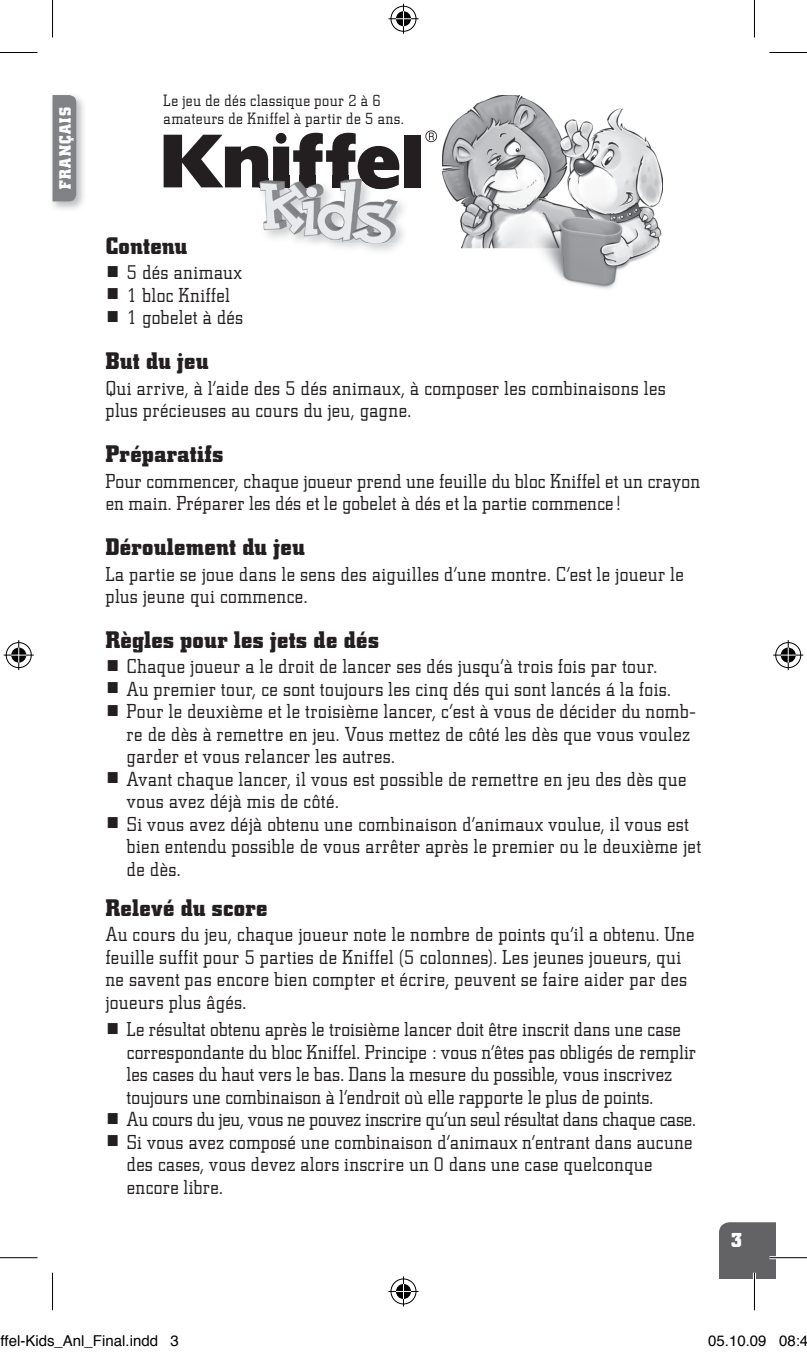
<style>
.page{position:relative;width:807px;height:1354px;background:#fff}
.page>*{position:absolute;margin:0;border:0;box-sizing:border-box;transform-origin:0 0}
.t1{font:700 23.75px "City BQ";letter-spacing:.02em;color:#231f20}
.t2{font:300 20px/22.5px "City BQ";letter-spacing:.035em;color:#231f20}
.t3{font:300 20px "City BQ";letter-spacing:.01em;color:#231f20}
.t4{font:700 20px "City BQ";color:#fff}
.t5{font:300 16.25px/17.5px "City BQ";letter-spacing:.045em;color:#231f20}
.t6{font:700 16.25px "City BQ";letter-spacing:.1em;color:#fff}
.t7{font:15px "Helvetica";color:#000}
</style>
<div class="page">
<div style="left:404px;top:135px;width:16px;height:52px;background:#231f20"></div>
<img style="left:259px;top:189px;width:139px;height:54px">
<svg style="left:164px;top:133px;width:245px;height:56px"></svg>
<img style="left:361px;top:178px;width:37px;height:11px">
<img style="left:442px;top:95px;width:220px;height:194px">
<svg style="left:425px;top:130px;width:12px;height:12px"></svg>
<div style="left:719px;top:1222px;width:56px;height:56px;background:#636366"></div>
<img style="left:52px;top:96px;width:32px;height:113px">
<div style="left:52px;top:95px;width:24px;height:106px;background:#808285"></div>
<hr style="left:769px;top:1256px;width:38px;height:3px;background:#fff">
<hr style="left:753px;top:1272px;width:3px;height:38px;background:#fff">
<hr style="left:0;top:52px;width:38px;height:1px;background:#000">
<hr style="left:769px;top:52px;width:38px;height:1px;background:#000">
<hr style="left:0;top:1257px;width:38px;height:1px;background:#000">
<hr style="left:769px;top:1257px;width:38px;height:1px;background:#000">
<hr style="left:52px;top:0;width:1px;height:38px;background:#000">
<hr style="left:52px;top:1272px;width:1px;height:38px;background:#000">
<hr style="left:754px;top:0;width:1px;height:38px;background:#000">
<hr style="left:754px;top:1272px;width:1px;height:38px;background:#000">
<div style="left:389px;top:5px;width:28px;height:28px;border:3px solid #fff;border-radius:50%"></div>
<hr style="left:388px;top:17px;width:30px;height:3px;background:#fff">
<hr style="left:402px;top:4px;width:3px;height:30px;background:#fff">
<div style="left:394px;top:10px;width:18px;height:18px;border:3px solid #fff;border-radius:50%"></div>
<div style="left:390px;top:6px;width:26px;height:26px;border:1px solid #000;border-radius:50%"></div>
<hr style="left:388px;top:18px;width:30px;height:1px;background:#000">
<hr style="left:403px;top:4px;width:1px;height:30px;background:#000">
<svg style="left:396px;top:11px;width:15px;height:15px"></svg>
<div style="left:389px;top:1277px;width:28px;height:28px;border:3px solid #fff;border-radius:50%"></div>
<hr style="left:388px;top:1289px;width:30px;height:4px;background:#fff">
<hr style="left:402px;top:1276px;width:3px;height:30px;background:#fff">
<div style="left:394px;top:1282px;width:18px;height:18px;border:3px solid #fff;border-radius:50%"></div>
<div style="left:390px;top:1278px;width:26px;height:26px;border:1px solid #000;border-radius:50%"></div>
<hr style="left:388px;top:1291px;width:30px;height:1px;background:#000">
<hr style="left:403px;top:1276px;width:1px;height:30px;background:#000">
<svg style="left:396px;top:1283px;width:15px;height:15px"></svg>
<div style="left:5px;top:641px;width:28px;height:28px;border:3px solid #fff;border-radius:50%"></div>
<hr style="left:4px;top:653px;width:30px;height:3px;background:#fff">
<hr style="left:17px;top:640px;width:3px;height:30px;background:#fff">
<div style="left:10px;top:646px;width:18px;height:18px;border:3px solid #fff;border-radius:50%"></div>
<div style="left:6px;top:642px;width:26px;height:26px;border:1px solid #000;border-radius:50%"></div>
<hr style="left:4px;top:654px;width:30px;height:1px;background:#000">
<hr style="left:18px;top:640px;width:1px;height:30px;background:#000">
<svg style="left:11px;top:647px;width:15px;height:15px"></svg>
<div style="left:774px;top:641px;width:28px;height:28px;border:3px solid #fff;border-radius:50%"></div>
<hr style="left:773px;top:653px;width:30px;height:3px;background:#fff">
<hr style="left:786px;top:640px;width:3px;height:30px;background:#fff">
<div style="left:779px;top:646px;width:18px;height:18px;border:3px solid #fff;border-radius:50%"></div>
<div style="left:775px;top:642px;width:26px;height:26px;border:1px solid #000;border-radius:50%"></div>
<hr style="left:773px;top:654px;width:30px;height:1px;background:#000">
<hr style="left:787px;top:640px;width:1px;height:30px;background:#000">
<svg style="left:780px;top:647px;width:15px;height:15px"></svg>
<p class="t6" style="left:56px;top:189px;width:84px;rotate:-90deg">FRANÇAIS</p>
<p class="t5" style="left:164px;top:92px;width:242px">Le jeu de dés classique pour 2 à 6 amateurs de Kniffel à partir de 5 ans.</p>
<p class="t1" style="left:106px;top:232px;width:83px">Contenu</p>
<p class="t2" style="left:106px;top:262px;width:137px">■ 5 dés animaux</p>
<p class="t2" style="left:106px;top:284px;width:126px">■ 1 bloc Kniffel</p>
<p class="t2" style="left:106px;top:307px;width:139px">■ 1 gobelet à dés</p>
<p class="t1" style="left:106px;top:347px;width:104px">But du jeu</p>
<p class="t2" style="left:106px;top:377px;width:561px">Qui arrive, à l‘aide des 5 dés animaux, à composer les combinaisons les plus précieuses au cours du jeu, gagne.</p>
<p class="t1" style="left:106px;top:440px;width:119px">Préparatifs</p>
<p class="t2" style="left:106px;top:470px;width:595px">Pour commencer, chaque joueur prend une feuille du bloc Kniffel et un crayon en main. Préparer les dés et le gobelet à dés et la partie commence !</p>
<p class="t1" style="left:106px;top:533px;width:200px">Déroulement du jeu</p>
<p class="t2" style="left:106px;top:563px;width:579px">La partie se joue dans le sens des aiguilles d‘une montre. C‘est le joueur le plus jeune qui commence.</p>
<p class="t1" style="left:106px;top:626px;width:275px">Règles pour les jets de dés</p>
<p class="t2" style="left:106px;top:656px;width:553px">■ Chaque joueur a le droit de lancer ses dés jusqu‘à trois fois par tour.</p>
<p class="t2" style="left:106px;top:678px;width:567px">■ Au premier tour, ce sont toujours les cinq dés qui sont lancés á la fois.</p>
<p class="t2" style="left:127px;top:701px;width:570px;text-indent:-21px">■ Pour le deuxième et le troisième lancer, c‘est à vous de décider du nomb&shy;re de dès à remettre en jeu. Vous mettez de côté les dès que vous voulez garder et vous relancer les autres.</p>
<p class="t2" style="left:127px;top:768px;width:561px;text-indent:-21px">■ Avant chaque lancer, il vous est possible de remettre en jeu des dès que vous avez déjà mis de côté.</p>
<p class="t2" style="left:127px;top:813px;width:575px;text-indent:-21px">■ Si vous avez déjà obtenu une combinaison d‘animaux voulue, il vous est bien entendu possible de vous arrêter après le premier ou le deuxième jet de dès.</p>
<p class="t1" style="left:106px;top:894px;width:163px">Relevé du score</p>
<p class="t2" style="left:106px;top:923px;width:590px">Au cours du jeu, chaque joueur note le nombre de points qu‘il a obtenu. Une feuille suffit pour 5 parties de Kniffel (5 colonnes). Les jeunes joueurs, qui ne savent pas encore bien compter et écrire, peuvent se faire aider par des joueurs plus âgés.</p>
<p class="t2" style="left:127px;top:1018px;width:570px;text-indent:-21px">■ Le résultat obtenu après le troisième lancer doit être inscrit dans une case correspondante du bloc Kniffel. Principe : vous n‘êtes pas obligés de remplir les cases du haut vers le bas. Dans la mesure du possible, vous inscrivez toujours une combinaison à l‘endroit où elle rapporte le plus de points.</p>
<p class="t3" style="left:106px;top:1108px;width:591px">■ Au cours du jeu, vous ne pouvez inscrire qu‘un seul résultat dans chaque case.</p>
<p class="t2" style="left:127px;top:1131px;width:567px;text-indent:-21px">■ Si vous avez composé une combinaison d‘animaux n‘entrant dans aucune des cases, vous devez alors inscrire un 0 dans une case quelconque encore libre.</p>
<p class="t4" style="left:731px;top:1228px;width:13px">3</p>
<p class="t7" style="left:0;top:1329px;width:180px">ffel-Kids_Anl_Final.indd 3</p>
<p class="t7" style="left:708px;top:1329px;width:102px">05.10.09 08:4</p>
</div>
